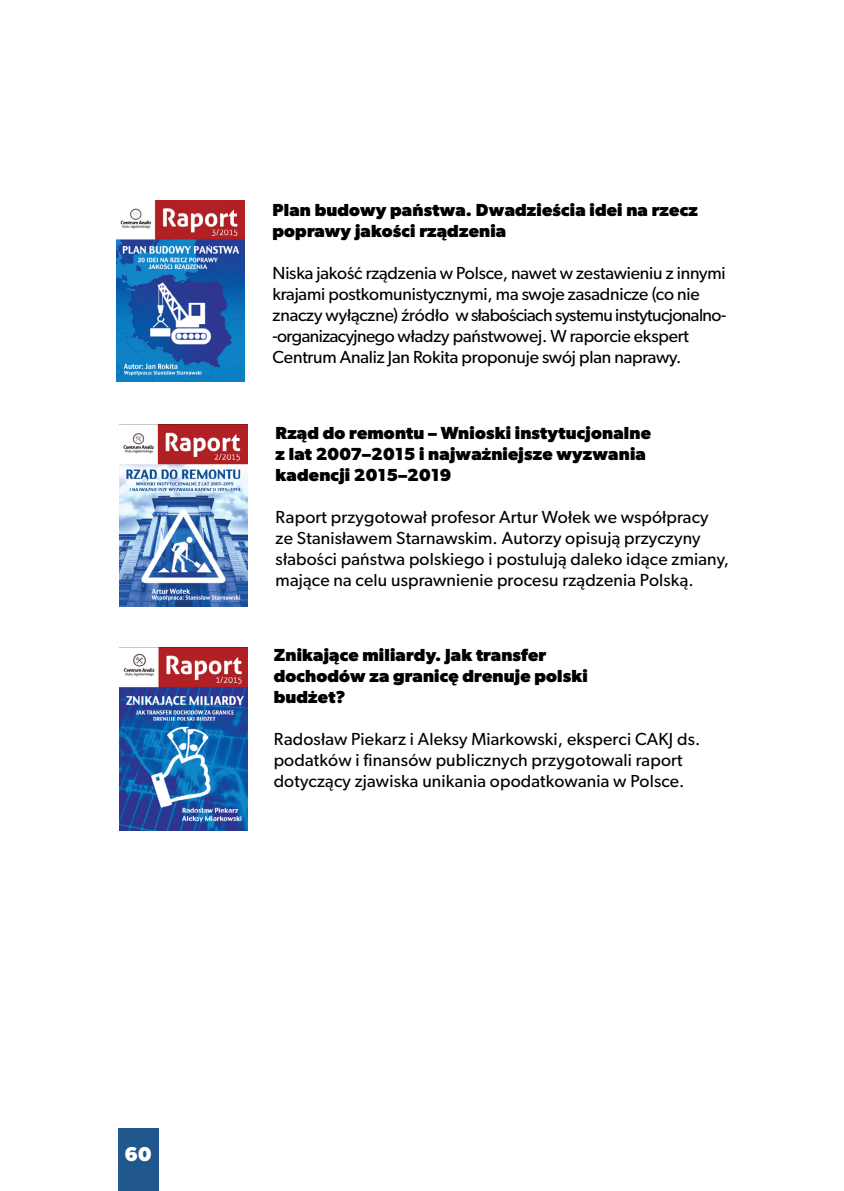
<style>
.page{position:relative;width:844px;height:1191px;background:#fff}
.page>*{position:absolute;margin:0;border:0;box-sizing:border-box;transform-origin:0 0}
.t1{font:700 20.12px "Gibson";color:#fff}
.t2{font:17.5px/21px "Gibson";letter-spacing:.01em;color:#000}
.t3{font:17.5px/21px "Gibson";letter-spacing:-.01em;color:#000}
.t4{font:700 17.5px/21px "Gibson";letter-spacing:.01em;color:#000}
</style>
<div class="page">
<img style="left:119px;top:648px;width:128px;height:183px">
<img style="left:119px;top:424px;width:128px;height:182px">
<div style="left:117px;top:1129px;width:41px;height:62px;background:#20588d"></div>
<img style="left:116px;top:200px;width:128px;height:181px">
<p class="t4" style="left:272px;top:199px;width:427px">Plan budowy państwa. Dwadzieścia idei na rzecz poprawy jakości rządzenia</p>
<p class="t3" style="left:272px;top:262px;width:455px">Niska jakość rządzenia w Polsce, nawet w zestawieniu z innymi krajami postkomunistycznymi, ma swoje zasadnicze (co nie znaczy wyłączne) źródło w słabościach systemu instytucjonalno--organizacyjnego władzy państwowej. W raporcie ekspert Centrum Analiz Jan Rokita proponuje swój plan naprawy.</p>
<p class="t4" style="left:275px;top:422px;width:377px">Rząd do remontu – Wnioski instytucjonalne z lat 2007–2015 i najważniejsze wyzwania kadencji 2015–2019</p>
<p class="t2" style="left:275px;top:506px;width:455px">Raport przygotował profesor Artur Wołek we współpracy ze Stanisławem Starnawskim. Autorzy opisują przyczyny słabości państwa polskiego i postulują daleko idące zmiany, mające na celu usprawnienie procesu rządzenia Polską.</p>
<p class="t4" style="left:273px;top:644px;width:315px">Znikające miliardy. Jak transfer dochodów za granicę drenuje polski budżet?</p>
<p class="t2" style="left:273px;top:728px;width:428px">Radosław Piekarz i Aleksy Miarkowski, eksperci CAKJ ds. podatków i finansów publicznych przygotowali raport dotyczący zjawiska unikania opodatkowania w Polsce.</p>
<p class="t1" style="left:125px;top:1141px;width:28px">60</p>
</div>
